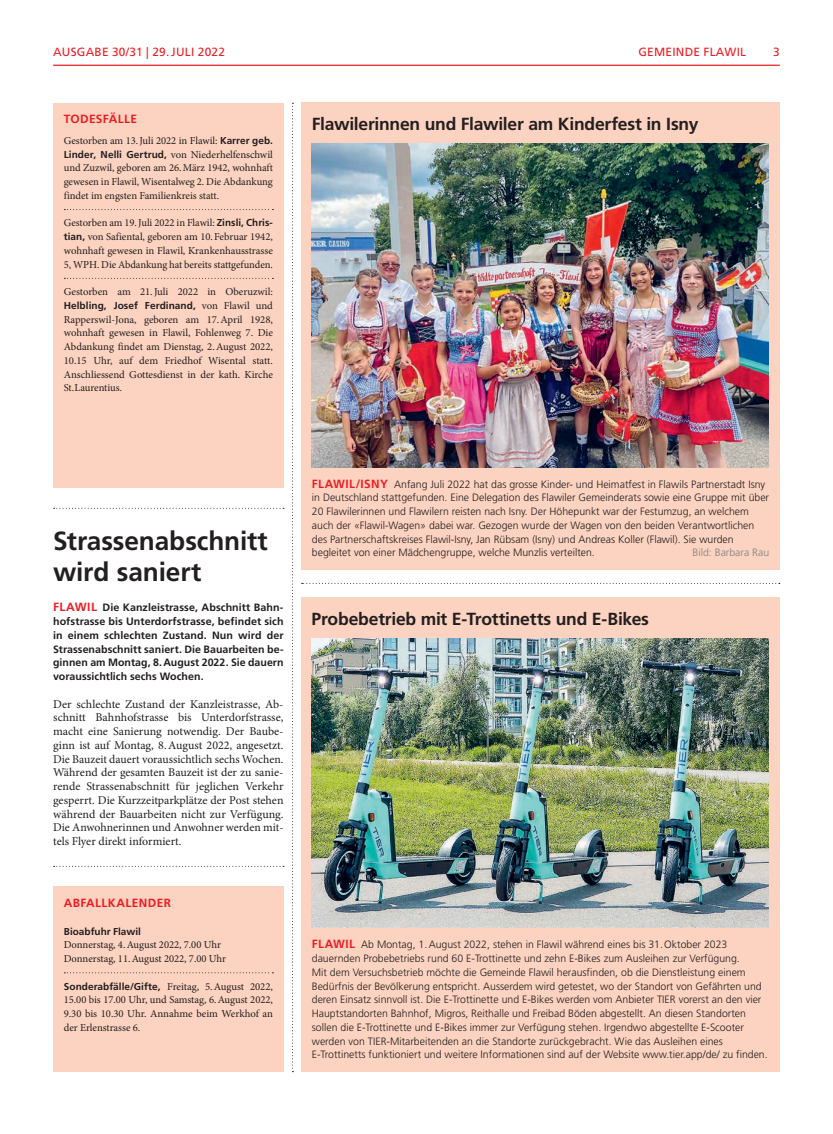
<style>
.page{position:relative;width:833px;height:1134px;background:#fff}
.page>*{position:absolute;margin:0;border:0;box-sizing:border-box;transform-origin:0 0}
.t1{font:700 26.25px/31.2px "Frutiger LT Std";letter-spacing:-.005em;color:#231f20}
.t2{font:700 17.5px "Frutiger LT Std";letter-spacing:-.015em;color:#231f20}
.t3{font:11.88px/13.8px "Minion Pro";color:#231f20;text-align:justify}
.t4{font:11.88px "Frutiger LT Std";letter-spacing:.02em;color:#ee1d23}
.t5{font:700 11.88px "Frutiger LT Std";letter-spacing:.03em;color:#ee1d23}
.t6{font:300 10.62px/13.8px "Frutiger LT Std";color:#231f20}
.t7{font:10.62px/13.8px "Minion Pro";letter-spacing:-.005em;color:#231f20;text-align:justify}
.t8{font:700 10.62px/13.8px "Frutiger LT Std";letter-spacing:.005em;color:#231f20;text-align:justify}
.t9{font:300 10.62px "Frutiger LT Std";color:#808285}
.t10{font:700 10px "Frutiger LT Std";letter-spacing:.005em;color:#231f20}
.s1{font-family:"Frutiger LT Std";font-weight:700;font-size:10px}
.s2{font-family:"Minion Pro";font-weight:400;font-size:10.62px}
.s3{font-size:11.88px;color:#ee1d23}
.s4{font-weight:700;font-size:11.88px;color:#ee1d23}
</style>
<div class="page">
<hr style="left:53px;top:65px;width:727px;height:1px;background:#ee1d23">
<svg style="left:301px;top:583px;width:479px;height:1px"></svg>
<svg style="left:54px;top:508px;width:230px;height:1px"></svg>
<svg style="left:54px;top:866px;width:230px;height:1px"></svg>
<svg style="left:292px;top:103px;width:1px;height:969px"></svg>
<div style="left:301px;top:598px;width:479px;height:474px;background:#fcd2c0"></div>
<div style="left:301px;top:103px;width:479px;height:467px;background:#fcd2c0"></div>
<img style="left:311px;top:639px;width:458px;height:289px">
<img style="left:311px;top:144px;width:458px;height:323px">
<div style="left:53px;top:103px;width:230px;height:385px;background:#fcd2c0"></div>
<svg style="left:64px;top:209px;width:209px;height:1px"></svg>
<svg style="left:64px;top:278px;width:209px;height:1px"></svg>
<div style="left:53px;top:886px;width:230px;height:186px;background:#fcd2c0"></div>
<svg style="left:64px;top:972px;width:209px;height:1px"></svg>
<p class="t4" style="left:53px;top:45px;width:18px">AUSGABE</p>
<p class="t4" style="left:112px;top:45px;width:71px">30/31 | 29.JULI</p>
<p class="t4" style="left:198px;top:45px;width:29px">2022</p>
<p class="t4" style="left:638px;top:45px;width:109px">GEMEINDE FLAWIL</p>
<p class="t4" style="left:773px;top:45px;width:8px">3</p>
<p class="t5" style="left:64px;top:112px;width:75px">TODESFÄLLE</p>
<p class="t7" style="left:64px;top:134px;width:211px">Gestorben am 13.Juli 2022 in Flawil: <span class="s1">Karrer geb.<br>Linder, Nelli Gertrud,</span> von Niederhelfenschwil und Zuzwil, geboren am 26.März 1942, wohnhaft gewesen in Flawil, Wisentalweg 2. Die Abdankung findet im engsten Familienkreis statt.</p>
<p class="t7" style="left:64px;top:216px;width:211px">Gestorben am 19.Juli 2022 in Flawil: <span class="s1">Zinsli, Chris&shy;tian,</span> von Safiental, geboren am 10.Februar 1942, wohnhaft gewesen in Flawil, Krankenhausstrasse 5, WPH. Die Abdankung hat bereits stattgefunden.</p>
<p class="t7" style="left:64px;top:285px;width:211px">Gestorben am 21.Juli 2022 in Oberuzwil:</p>
<p class="t10" style="left:64px;top:300px;width:211px">Helbling, Josef Ferdinand, <span class="s2">von Flawil und</span></p>
<p class="t7" style="left:64px;top:312px;width:211px">Rapperswil-Jona, geboren am 17.April 1928, wohnhaft gewesen in Flawil, Fohlenweg 7. Die Abdankung findet am Dienstag, 2.August 2022, 10.15 Uhr, auf dem Friedhof Wisental statt.<br>Anschliessend Gottesdienst in der kath. Kirche St.Laurentius.</p>
<h2 class="t2" style="left:312px;top:114px;width:388px">Flawilerinnen und Flawiler am Kinderfest in Isny</h2>
<h1 class="t1" style="left:53px;top:525px;width:216px">Strassenabschnitt wird saniert</h1>
<p class="t8" style="left:53px;top:601px;width:232px"><span class="s3">FLAWIL</span> Die Kanzleistrasse, Abschnitt Bahn&shy;hofstrasse bis Unterdorfstrasse, befindet sich in einem schlechten Zustand. Nun wird der Strassenabschnitt saniert. Die Bauarbeiten be&shy;ginnen am Montag, 8.August 2022. Sie dauern voraussichtlich sechs Wochen.</p>
<p class="t3" style="left:53px;top:697px;width:232px">Der schlechte Zustand der Kanzleistrasse, Ab&shy;schnitt Bahnhofstrasse bis Unterdorfstrasse, macht eine Sanierung notwendig. Der Baube&shy;ginn ist auf Montag, 8.August 2022, angesetzt.<br>Die Bauzeit dauert voraussichtlich sechs Wochen.<br>Während der gesamten Bauzeit ist der zu sanie&shy;rende Strassenabschnitt für jeglichen Verkehr gesperrt. Die Kurzzeitparkplätze der Post stehen während der Bauarbeiten nicht zur Verfügung.<br>Die Anwohnerinnen und Anwohner werden mit&shy;tels Flyer direkt informiert.</p>
<p class="t5" style="left:64px;top:896px;width:109px">ABFALLKALENDER</p>
<p class="t10" style="left:64px;top:925px;width:79px">Bioabfuhr Flawil</p>
<p class="t7" style="left:64px;top:938px;width:164px">Donnerstag, 4.August 2022, 7.00 Uhr<br>Donnerstag, 11.August 2022, 7.00 Uhr</p>
<p class="t7" style="left:64px;top:979px;width:211px"><span class="s1">Sonderabfälle/Gifte,</span> Freitag, 5.August 2022, 15.00 bis 17.00 Uhr, und Samstag, 6.August 2022, 9.30 bis 10.30 Uhr. Annahme beim Werkhof an der Erlenstrasse 6.</p>
<p class="t6" style="left:312px;top:477px;width:459px"><span class="s4">FLAWIL/ISNY</span> Anfang Juli 2022 hat das grosse Kinder- und Heimatfest in Flawils Partnerstadt Isny in Deutschland stattgefunden. Eine Delegation des Flawiler Gemeinderats sowie eine Gruppe mit über 20 Flawilerinnen und Flawilern reisten nach Isny. Der Höhepunkt war der Festumzug, an welchem auch der «Flawil-Wagen» dabei war. Gezogen wurde der Wagen von den beiden Verantwortlichen des Partnerschaftskreises Flawil-Isny, Jan Rübsam (Isny) und Andreas Koller (Flawil). Sie wurden begleitet von einer Mädchengruppe, welche Munzlis verteilten.</p>
<p class="t9" style="left:692px;top:547px;width:78px">Bild: Barbara Rau</p>
<h2 class="t2" style="left:311px;top:609px;width:339px">Probebetrieb mit E-Trottinetts und E-Bikes</h2>
<p class="t6" style="left:312px;top:938px;width:457px"><span class="s4">FLAWIL</span> Ab Montag, 1.August 2022, stehen in Flawil während eines bis 31.Oktober 2023 dauernden Probebetriebs rund 60 E-Trottinette und zehn E-Bikes zum Ausleihen zur Verfügung.<br>Mit dem Versuchsbetrieb möchte die Gemeinde Flawil herausfinden, ob die Dienstleistung einem Bedürfnis der Bevölkerung entspricht. Ausserdem wird getestet, wo der Standort von Gefährten und deren Einsatz sinnvoll ist. Die E-Trottinette und E-Bikes werden vom Anbieter TIER vorerst an den vier Hauptstandorten Bahnhof, Migros, Reithalle und Freibad Böden abgestellt. An diesen Standorten sollen die E-Trottinette und E-Bikes immer zur Verfügung stehen. Irgendwo abgestellte E-Scooter werden von TIER-Mitarbeitenden an die Standorte zurückgebracht. Wie das Ausleihen eines E-Trottinetts funktioniert und weitere Informationen sind auf der Website www.tier.app/de/ zu finden.</p>
</div>
